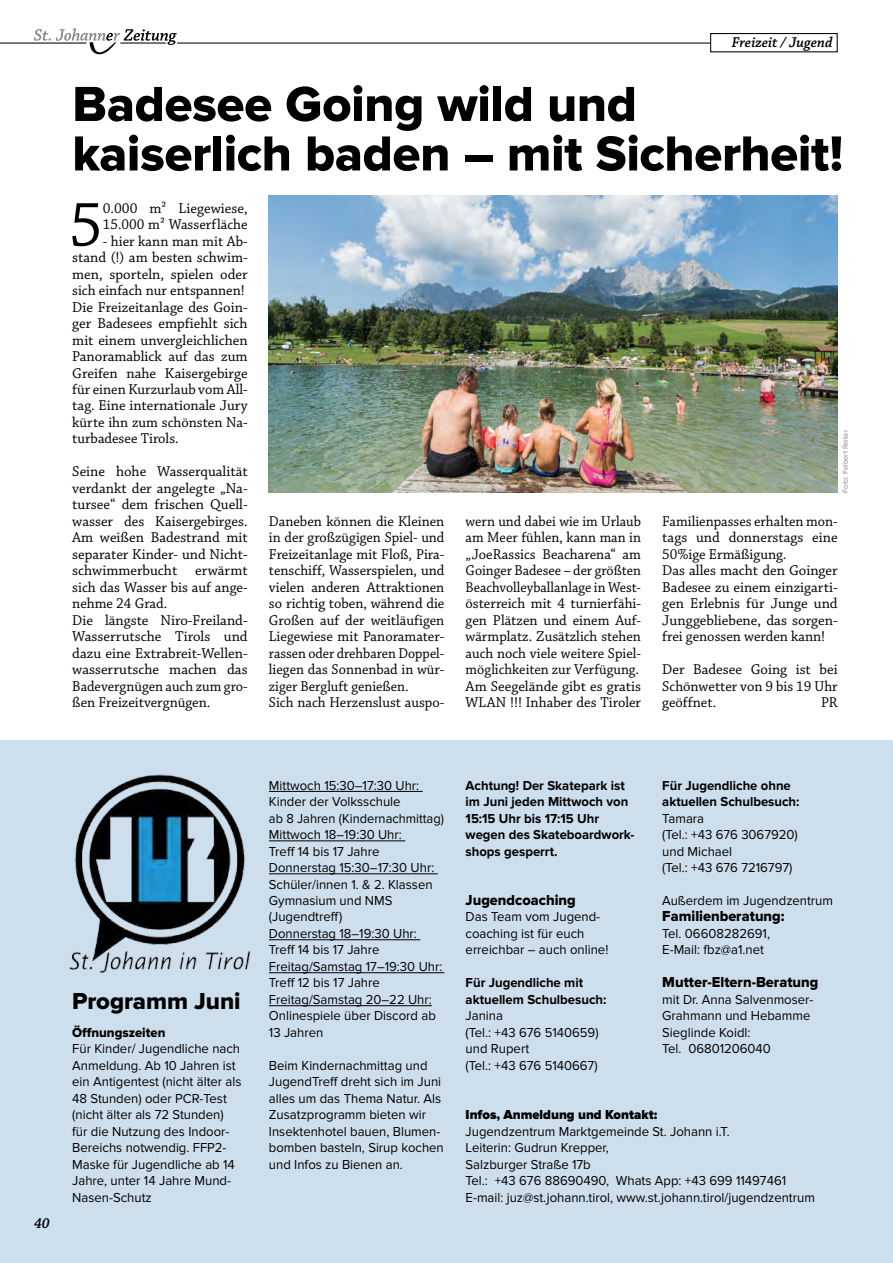
<style>
.page{position:relative;width:893px;height:1263px;background:#fff}
.page>*{position:absolute;margin:0;border:0;box-sizing:border-box;transform-origin:0 0}
.t1{font:65.7px "Chaparral Pro";color:#000}
.t2{font:51px/49.5px "Proxima Nova Extrabld";letter-spacing:-.005em;color:#000}
.t3{font:24px "Proxima Nova Extrabld";letter-spacing:-.005em;color:#000}
.t4{font:15px/16.5px "Chaparral Pro";color:#000}
.t5{font:15px/16.5px "Chaparral Pro";color:#000;scale:.95 1}
.t6{font:15px/16.5px "Chaparral Pro";color:#000;scale:.96 1}
.t7{font:15px "Proxima Nova Extrabld";color:#000}
.t8{font:italic 600 15px "Chaparral Pro";color:#000}
.t9{font:13.5px/16.5px "Proxima Nova";color:#000}
.t10{font:700 13.5px/16.5px "Proxima Nova";color:#000}
.t11{font:900 13.5px "Proxima Nova";color:#000}
.t12{font:13.5px "Proxima Nova Extrabld";color:#000}
.t13{font:7.5px "Proxima Nova";color:#87888a}
</style>
<div class="page">
<div style="left:0;top:740px;width:893px;height:523px;background:#cddeec"></div>
<img style="left:69px;top:774px;width:182px;height:199px">
<hr style="left:269px;top:791px;width:154px;height:1px;background:#000">
<hr style="left:269px;top:841px;width:136px;height:1px;background:#000">
<hr style="left:269px;top:873px;width:169px;height:1px;background:#000">
<hr style="left:269px;top:939px;width:151px;height:1px;background:#000">
<hr style="left:269px;top:972px;width:175px;height:1px;background:#000">
<hr style="left:269px;top:1005px;width:163px;height:1px;background:#000">
<img style="left:269px;top:196px;width:569px;height:297px">
<hr style="left:0;top:43px;width:86px;height:1px;background:#000">
<hr style="left:177px;top:43px;width:661px;height:1px;background:#000">
<svg style="left:34px;top:28px;width:143px;height:27px"></svg>
<div style="left:711px;top:34px;width:126px;height:18px;background:#fff"></div>
<div style="left:710px;top:33px;width:128px;height:19px;border:1px solid #000"></div>
<p class="t8" style="left:732px;top:34px;width:102px">Freizeit / Jugend</p>
<h2 class="t2" style="left:72px;top:81px;width:772px">Badesee Going wild und kaiserlich baden – mit Sicherheit!</h2>
<h1 class="t1" style="left:69px;top:188px;width:35px">5</h1>
<p class="t4" style="left:103px;top:200px;width:146px">0.000 m² Liegewiese,<br>15.000 m² Wasserfläche</p>
<p class="t4" style="left:72px;top:233px;width:177px;text-indent:30px">- hier kann man mit Ab&shy;stand (!) am besten schwim&shy;men, sporteln, spielen oder sich einfach nur entspannen!<br>Die Freizeitanlage des Goin&shy;ger Badesees empfiehlt sich mit einem unvergleichlichen<br>Panoramablick auf das zum<br>Greifen nahe Kaisergebirge für einen Kurzurlaub vom All&shy;tag. Eine internationale Jury kürte ihn zum schönsten Na&shy;turbadesee Tirols.</p>
<p class="t4" style="left:72px;top:464px;width:177px">Seine hohe Wasserqualität verdankt der angelegte „Na&shy;tursee“ dem frischen Quell&shy;wasser des Kaisergebirges.<br>Am weißen Badestrand mit separater Kinder- und Nicht&shy;schwimmerbucht erwärmt sich das Wasser bis auf ange&shy;nehme 24 Grad.<br>Die längste Niro-Freiland-<br>Wasserrutsche Tirols und dazu eine Extrabreit-Wellen&shy;wasserrutsche machen das<br>Badevergnügen auch zum gro&shy;ßen Freizeitvergnügen.</p>
<p class="t13" style="left:841px;top:493px;width:64px;rotate:-90deg">Foto: Felbert Reiter</p>
<p class="t4" style="left:269px;top:513px;width:177px">Daneben können die Kleinen in der großzügigen Spiel- und<br>Freizeitanlage mit Floß, Pira&shy;tenschiff, Wasserspielen, und vielen anderen Attraktionen so richtig toben, während die<br>Großen auf der weitläufigen<br>Liegewiese mit Panoramater&shy;rassen oder drehbaren Doppel&shy;liegen das Sonnenbad in wür&shy;ziger Bergluft genießen.<br>Sich nach Herzenslust auspo-</p>
<p class="t5" style="left:466px;top:513px;width:186px">wern und dabei wie im Urlaub am Meer fühlen, kann man in „JoeRassics Beacharena“ am<br>Goinger Badesee – der größten<br>Beachvolleyballanlage in West&shy;österreich mit 4 turnierfähi&shy;gen Plätzen und einem Auf&shy;wärmplatz. Zusätzlich stehen auch noch viele weitere Spiel&shy;möglichkeiten zur Verfügung.<br>Am Seegelände gibt es gratis<br>WLAN !!! Inhaber des Tiroler</p>
<p class="t6" style="left:662px;top:513px;width:184px">Familienpasses erhalten mon&shy;tags und donnerstags eine<br>50%ige Ermäßigung.<br>Das alles macht den Goinger<br>Badesee zu einem einzigarti&shy;gen Erlebnis für Junge und<br>Junggebliebene, das sorgen&shy;frei genossen werden kann!</p>
<p class="t4" style="left:662px;top:662px;width:177px;text-align:justify">Der Badesee Going ist bei Schönwetter von 9 bis 19 Uhr geöffnet.</p>
<p class="t4" style="left:821px;top:695px;width:18px">PR</p>
<p class="t8" style="left:34px;top:1214px;width:17px">40</p>
<h3 class="t3" style="left:72px;top:987px;width:170px">Programm Juni</h3>
<p class="t12" style="left:72px;top:1024px;width:95px">Öffnungszeiten</p>
<p class="t9" style="left:72px;top:1041px;width:171px">Für Kinder/ Jugendliche nach<br>Anmeldung. Ab 10 Jahren ist ein Antigentest (nicht älter als<br>48 Stunden) oder PCR-Test (nicht älter als 72 Stunden) für die Nutzung des Indoor-<br>Bereichs notwendig. FFP2-<br>Maske für Jugendliche ab 14<br>Jahre, unter 14 Jahre Mund-<br>Nasen-Schutz</p>
<p class="t9" style="left:269px;top:777px;width:176px">Mittwoch 15:30–17:30 Uhr:<br>Kinder der Volksschule<br>ab 8 Jahren (Kindernachmittag)<br>Mittwoch 18–19:30 Uhr:<br>Treff 14 bis 17 Jahre<br>Donnerstag 15:30–17:30 Uhr:<br>Schüler/innen 1. &amp; 2. Klassen<br>Gymnasium und NMS (Jugendtreff)<br>Donnerstag 18–19:30 Uhr:<br>Treff 14 bis 17 Jahre<br>Freitag/Samstag 17–19:30 Uhr:<br>Treff 12 bis 17 Jahre<br>Freitag/Samstag 20–22 Uhr:<br>Onlinespiele über Discord ab<br>13 Jahren</p>
<p class="t9" style="left:269px;top:1057px;width:176px">Beim Kindernachmittag und<br>JugendTreff dreht sich im Juni alles um das Thema Natur. Als<br>Zusatzprogramm bieten wir<br>Insektenhotel bauen, Blumen&shy;bomben basteln, Sirup kochen und Infos zu Bienen an.</p>
<p class="t10" style="left:466px;top:777px;width:170px">Achtung! Der Skatepark ist im Juni jeden Mittwoch von<br>15:15 Uhr bis 17:15 Uhr wegen des Skateboardwork&shy;shops gesperrt.</p>
<p class="t7" style="left:466px;top:891px;width:112px">Jugendcoaching</p>
<p class="t9" style="left:466px;top:909px;width:144px">Das Team vom Jugend&shy;coaching ist für euch erreichbar – auch online!</p>
<p class="t10" style="left:466px;top:975px;width:142px">Für Jugendliche mit aktuellem Schulbesuch:</p>
<p class="t9" style="left:466px;top:1008px;width:134px">Janina<br>(Tel.: +43 676 5140659) und Rupert<br>(Tel.: +43 676 5140667)</p>
<p class="t10" style="left:662px;top:777px;width:139px">Für Jugendliche ohne aktuellen Schulbesuch:</p>
<p class="t9" style="left:662px;top:810px;width:137px">Tamara<br>(Tel.: +43 676 3067920) und Michael<br>(Tel.: +43 676 7216797)</p>
<p class="t9" style="left:662px;top:892px;width:172px">Außerdem im Jugendzentrum</p>
<p class="t7" style="left:662px;top:908px;width:124px">Familienberatung:</p>
<p class="t9" style="left:662px;top:925px;width:109px">Tel. 06608282691,<br>E-Mail: fbz@a1.net</p>
<p class="t7" style="left:662px;top:974px;width:158px">Mutter-Eltern-Beratung</p>
<p class="t9" style="left:662px;top:991px;width:153px">mit Dr. Anna Salvenmoser-<br>Grahmann und Hebamme<br>Sieglinde Koidl:<br>Tel. 06801206040</p>
<p class="t11" style="left:466px;top:1107px;width:193px">Infos, Anmeldung und Kontakt:</p>
<p class="t9" style="left:466px;top:1123px;width:351px">Jugendzentrum Marktgemeinde St. Johann i.T.<br>Leiterin: Gudrun Krepper,<br>Salzburger Straße 17b<br>Tel.: +43 676 88690490, Whats App: +43 699 11497461<br>E-mail: juz@st.johann.tirol, www.st.johann.tirol/jugendzentrum</p>
</div>
